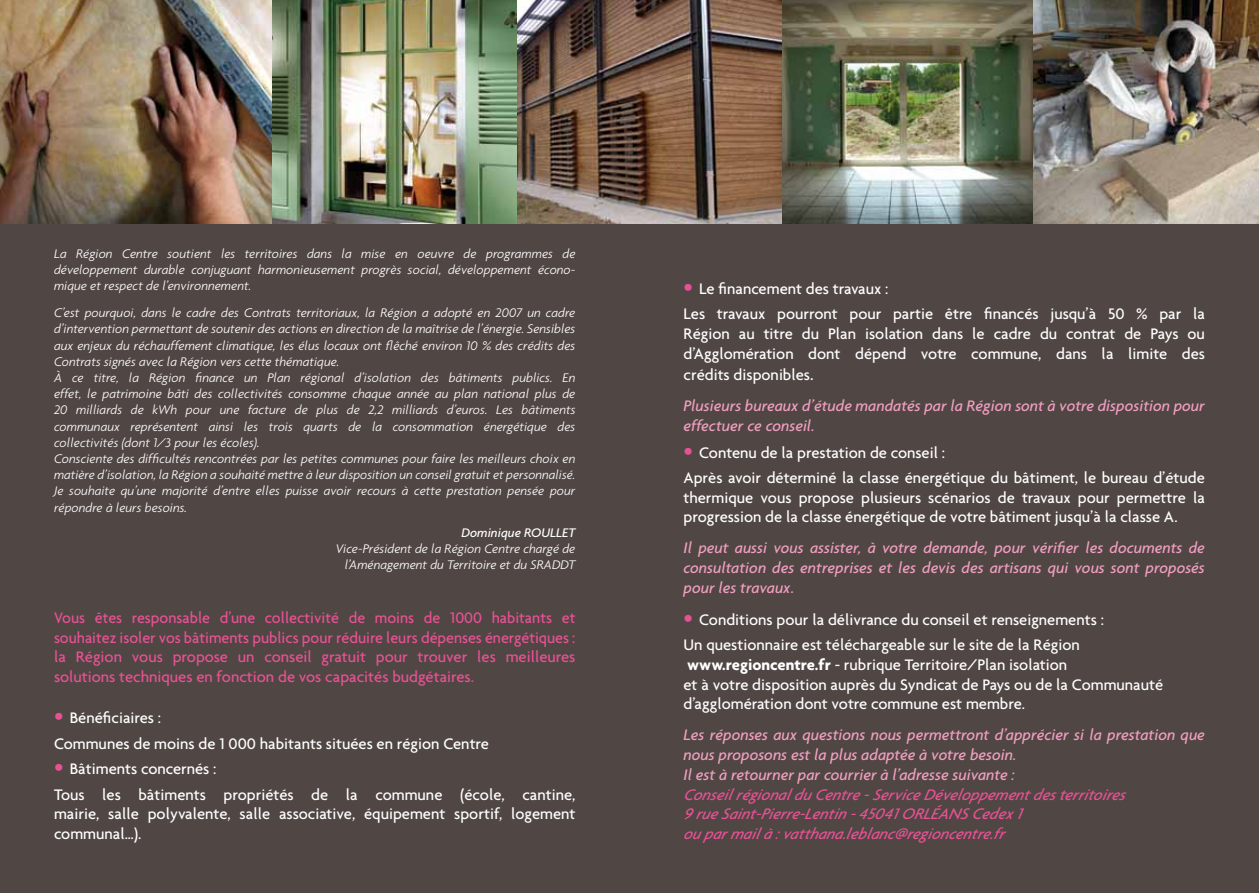
<style>
.page{position:relative;width:1259px;height:893px;background:#504644}
.page>*{position:absolute;margin:0;border:0;box-sizing:border-box;transform-origin:0 0}
.t1{font:500 16.5px/25.2px "Agenda";color:#fff}
.t2{font:italic 500 16.5px/19.8px "Agenda";color:#f19fc1}
.t3{font:500 16.5px/19.8px "Agenda";color:#e75294;text-align:justify}
.t4{font:italic 500 16.5px/19.8px "Agenda";color:#e75294}
.t5{font:italic 300 13.5px/16.2px "Agenda";color:#fff;text-align:justify}
.t6{font:italic 500 13.5px "Agenda";color:#fff}
.s1{font-size:24px;color:#e75294}
.s2{font-style:normal;color:#fff}
.s3{font-style:normal;font-size:18px;color:#fff}
.s4{font-weight:700}
</style>
<div class="page">
<img style="left:0;top:0;width:272px;height:224px">
<img style="left:781px;top:0;width:252px;height:224px">
<img style="left:516px;top:0;width:265px;height:224px">
<img style="left:1033px;top:0;width:226px;height:224px">
<img style="left:272px;top:0;width:244px;height:224px">
<p class="t5" style="left:54px;top:245px;width:523px">La Région Centre soutient les territoires dans la mise en oeuvre de programmes de développement durable conjuguant harmonieusement progrès social, développement écono&shy;mique et respect de l’environnement.</p>
<p class="t5" style="left:54px;top:304px;width:523px;text-align:left">C’est pourquoi, dans le cadre des Contrats territoriaux, la Région a adopté en 2007 un cadre d’intervention permettant de soutenir des actions en direction de la maîtrise de l’énergie. Sensibles aux enjeux du réchauffement climatique, les élus locaux ont flêché environ 10 % des crédits des Contrats signés avec la Région vers cette thématique.<br>À ce titre, la Région finance un Plan régional d’isolation des bâtiments publics. En effet, le patrimoine bâti des collectivités consomme chaque année au plan national plus de 20 milliards de kWh pour une facture de plus de 2,2 milliards d’euros. Les bâtiments communaux représentent ainsi les trois quarts de la consommation énergétique des collectivités (dont 1/3 pour les écoles).<br>Consciente des difficultés rencontrées par les petites communes pour faire les meilleurs choix en matière d’isolation, la Région a souhaité mettre à leur disposition un conseil gratuit et personnalisé.<br>Je souhaite qu’une majorité d’entre elles puisse avoir recours à cette prestation pensée pour répondre à leurs besoins.</p>
<p class="t6" style="left:461px;top:524px;width:116px">Dominique ROULLET</p>
<p class="t5" style="left:336px;top:540px;width:241px;text-align:right">Vice-Président de la Région Centre chargé de l’Aménagement du Territoire et du SRADDT</p>
<p class="t3" style="left:54px;top:607px;width:523px">Vous êtes responsable d’une collectivité de moins de 1000 habitants et souhaitez isoler vos bâtiments publics pour réduire leurs dépenses énergétiques : la Région vous propose un conseil gratuit pour trouver les meilleures solutions techniques en fonction de vos capacités budgétaires.</p>
<p class="t1" style="left:54px;top:705px;width:436px"><span class="s1">•</span> Bénéficiaires :<br>Communes de moins de 1 000 habitants situées en région Centre</p>
<p class="t1" style="left:54px;top:756px;width:523px"><span class="s1">•</span> Bâtiments concernés :<br>Tous les bâtiments propriétés de la commune (école, cantine,</p>
<p class="t1" style="left:54px;top:804px;width:523px;line-height:19.8px">mairie, salle polyvalente, salle associative, équipement sportif, logement communal…).</p>
<p class="t1" style="left:683px;top:275px;width:523px"><span class="s1">•</span> Le financement des travaux :<br>Les travaux pourront pour partie être financés jusqu’à 50 % par la</p>
<p class="t1" style="left:683px;top:323px;width:523px;line-height:19.8px">Région au titre du Plan isolation dans le cadre du contrat de Pays ou d’Agglomération dont dépend votre commune, dans la limite des</p>
<p class="t2" style="left:683px;top:359px;width:523px;line-height:30.6px"><span class="s2">crédits disponibles</span><span class="s3">.<br></span>Plusieurs bureaux d’étude mandatés par la Région sont à votre disposition pour</p>
<p class="t2" style="left:683px;top:415px;width:133px">effectuer ce conseil.</p>
<p class="t1" style="left:683px;top:439px;width:523px"><span class="s1">•</span> Contenu de la prestation de conseil :<br>Après avoir déterminé la classe énergétique du bâtiment, le bureau d’étude</p>
<p class="t1" style="left:683px;top:487px;width:523px;line-height:19.8px">thermique vous propose plusieurs scénarios de travaux pour permettre la progression de la classe énergétique de votre bâtiment jusqu’à la classe A.</p>
<p class="t2" style="left:683px;top:537px;width:523px;text-align:justify">Il peut aussi vous assister, à votre demande, pour vérifier les documents de consultation des entreprises et les devis des artisans qui vous sont proposés pour les travaux.</p>
<p class="t1" style="left:683px;top:607px;width:422px"><span class="s1">•</span> Conditions pour la délivrance du conseil et renseignements :<br>Un questionnaire est téléchargeable sur le site de la Région</p>
<p class="t1" style="left:683px;top:654px;width:481px;line-height:19.8px"><span class="s4">www.regioncentre.fr</span> - rubrique Territoire/Plan isolation<br>et à votre disposition auprès du Syndicat de Pays ou de la Communauté d’agglomération dont votre commune est membre.</p>
<p class="t2" style="left:683px;top:724px;width:523px">Les réponses aux questions nous permettront d’apprécier si la prestation que nous proposons est la plus adaptée à votre besoin.<br>Il est à retourner par courrier à l’adresse suivante :</p>
<p class="t4" style="left:683px;top:784px;width:448px">ConseilrégionalduCentre-ServiceDévelopp ementdesterritoires<br>9rueSaint-Pierre-Lentin-45041ORLÉANSCedex1 ouparmailà:vatthana.leblanc@regioncentre.fr</p>
</div>
